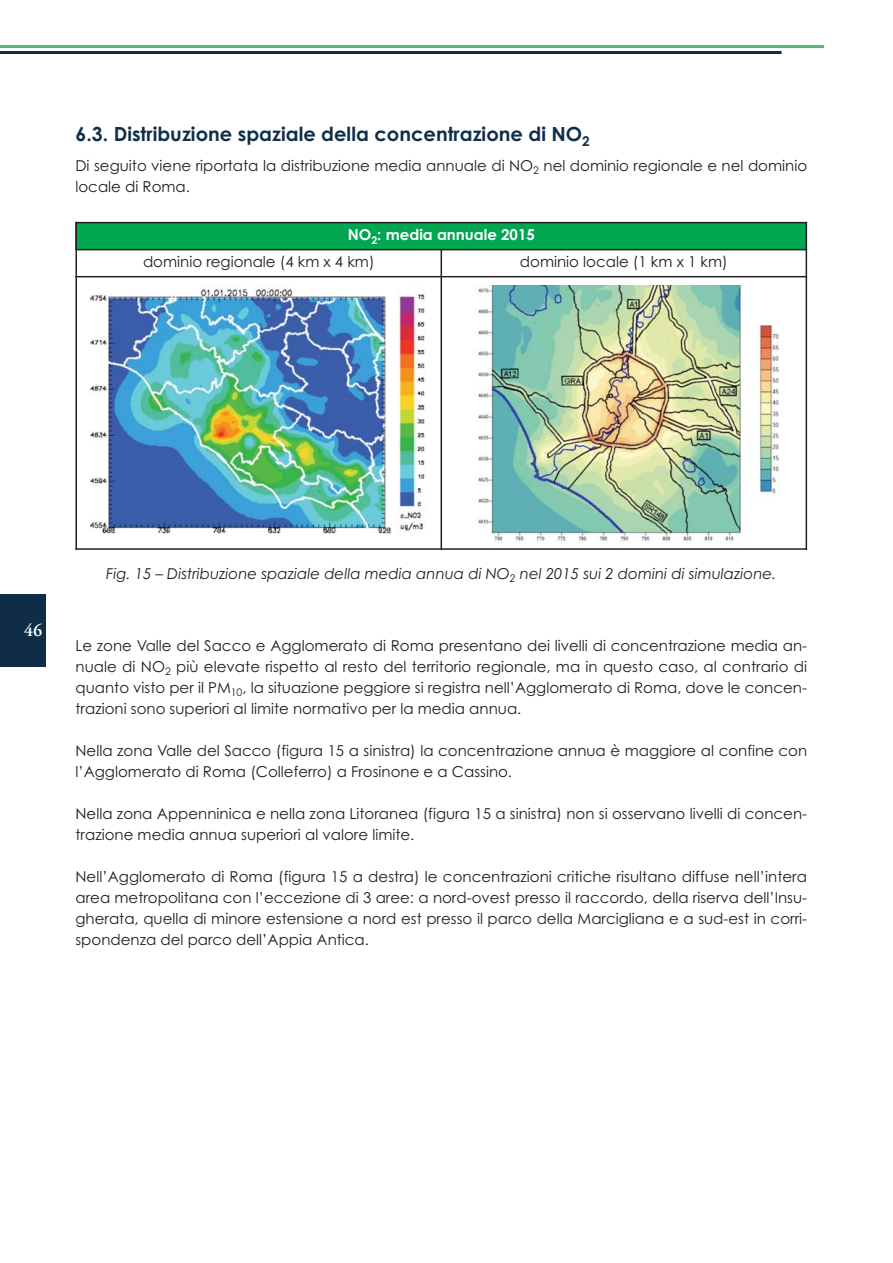
<style>
.page{position:relative;width:893px;height:1263px;background:#fff}
.page>*{position:absolute;margin:0;border:0;box-sizing:border-box;transform-origin:0 0}
.t1{font:700 19.5px "Century Gothic";color:#112e49}
.t2{font:600 18px "Adobe Garamond";color:#fff}
.t3{font:15px/21px "Century Gothic";color:#231f20}
.t4{font:italic 15px "Century Gothic";color:#231f20}
.s1{font-weight:700;color:#fff}
</style>
<div class="page">
<hr style="left:0;top:45px;width:824px;height:3px;background:#5bb672">
<hr style="left:0;top:51px;width:781px;height:3px;background:#0f2d48">
<div style="left:0;top:594px;width:46px;height:72px;background:#0f2d48"></div>
<div style="left:75px;top:222px;width:731px;height:28px;background:#00a650"></div>
<img style="left:89px;top:288px;width:337px;height:246px">
<img style="left:477px;top:285px;width:302px;height:257px">
<hr style="left:75px;top:222px;width:2px;height:327px;background:#231f20">
<hr style="left:440px;top:249px;width:2px;height:300px;background:#231f20">
<hr style="left:805px;top:222px;width:2px;height:327px;background:#231f20">
<hr style="left:75px;top:222px;width:732px;height:1px;background:#231f20">
<hr style="left:75px;top:249px;width:732px;height:1px;background:#231f20">
<hr style="left:75px;top:276px;width:732px;height:1px;background:#231f20">
<hr style="left:75px;top:548px;width:732px;height:1px;background:#231f20">
<h1 class="t1" style="left:75px;top:127px;width:516px">6.3. Distribuzione spaziale della concentrazione di NO<sub>2</sub></h1>
<p class="t3" style="left:75px;top:156px;width:733px">Di seguito viene riportata la distribuzione media annuale di NO<sub>2</sub> nel dominio regionale e nel dominio locale di Roma.</p>
<p class="t3" style="left:143px;top:223px;width:393px;line-height:27px;text-indent:205px"><span class="s1">NO</span><sub>2</sub><span class="s1">: media annuale 2015 </span>dominio regionale (4 km x 4 km)</p>
<p class="t3" style="left:520px;top:253px;width:209px">dominio locale (1 km x 1 km)</p>
<p class="t2" style="left:24px;top:620px;width:20px">46</p>
<p class="t4" style="left:106px;top:568px;width:672px">Fig. 15 – Distribuzione spaziale della media annua di NO<sub>2</sub> nel 2015 sui 2 domini di simulazione.</p>
<p class="t3" style="left:75px;top:636px;width:733px;text-align:justify">Le zone Valle del Sacco e Agglomerato di Roma presentano dei livelli di concentrazione media an&shy;nuale di NO<sub>2</sub> più elevate rispetto al resto del territorio regionale, ma in questo caso, al contrario di quanto visto per il PM<sub>10</sub>, la situazione peggiore si registra nell’Agglomerato di Roma, dove le concen&shy;trazioni sono superiori al limite normativo per la media annua.</p>
<p class="t3" style="left:75px;top:741px;width:733px">Nella zona Valle del Sacco (figura 15 a sinistra) la concentrazione annua è maggiore al confine con l’Agglomerato di Roma (Colleferro) a Frosinone e a Cassino.</p>
<p class="t3" style="left:75px;top:804px;width:733px">Nella zona Appenninica e nella zona Litoranea (figura 15 a sinistra) non si osservano livelli di concen&shy;trazione media annua superiori al valore limite.</p>
<p class="t3" style="left:75px;top:867px;width:733px;text-align:justify">Nell’Agglomerato di Roma (figura 15 a destra) le concentrazioni critiche risultano diffuse nell’intera area metropolitana con l’eccezione di 3 aree: a nord-ovest presso il raccordo, della riserva dell’Insu&shy;gherata, quella di minore estensione a nord est presso il parco della Marcigliana e a sud-est in corri&shy;spondenza del parco dell’Appia Antica.</p>
</div>
